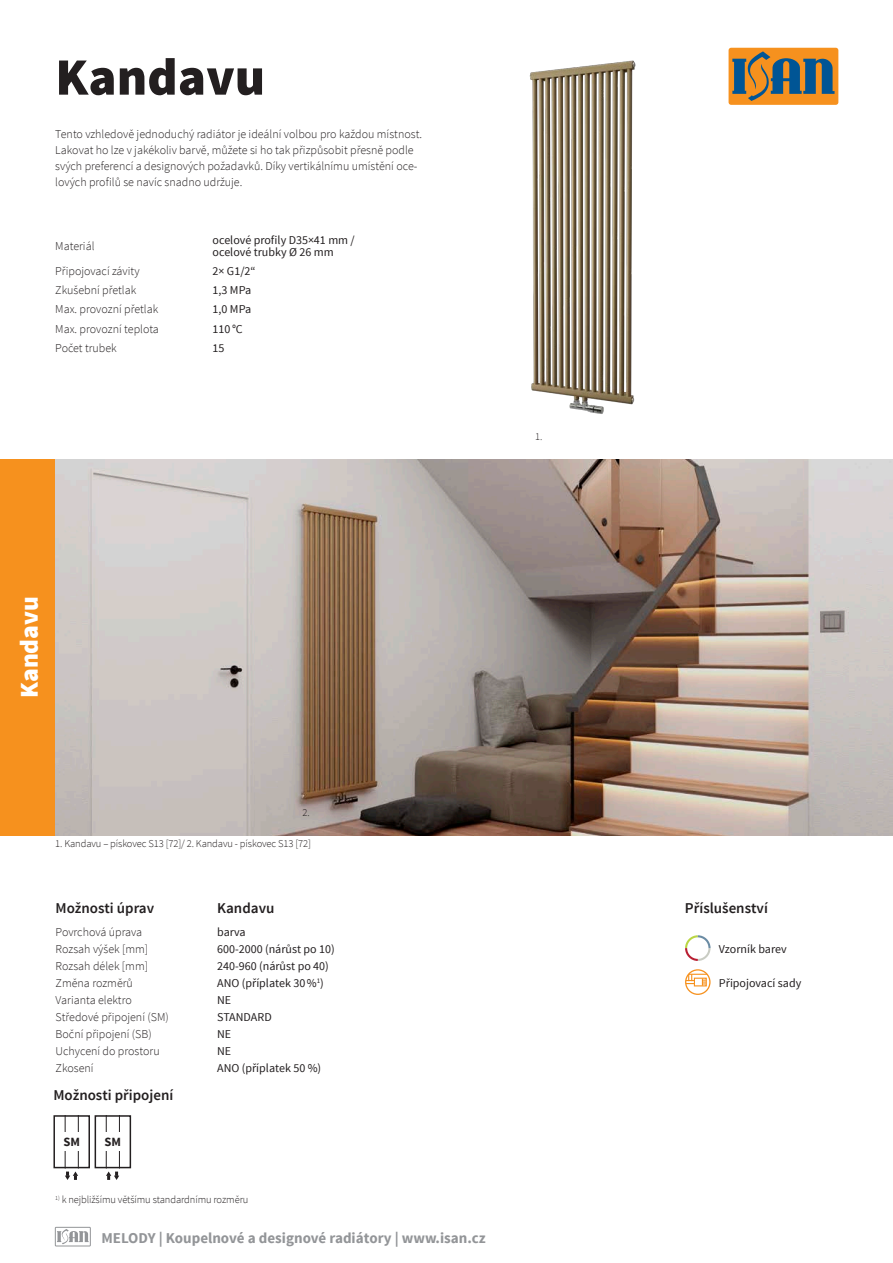
<style>
.page{position:relative;width:893px;height:1263px;background:#fff}
.page>*{position:absolute;margin:0;border:0;box-sizing:border-box;transform-origin:0 0}
.t1{font:900 52.5px "Source Sans Pro";color:#231f20}
.t2{font:900 25.5px "Source Sans Pro";color:#fff}
.t3{font:600 15px "Source Sans Pro";color:#231f20}
.t4{font:700 15px "Source Sans Pro";color:#939598}
.t5{font:700 12.6px "Source Sans Pro";color:#231f20}
.t6{font:300 12px/16.2px "Source Sans Pro";color:#231f20}
.t7{font:12px/12px "Source Sans Pro";color:#231f20}
.t8{font:300 10.5px "Source Sans Pro";letter-spacing:-.01em;color:#231f20}
</style>
<div class="page">
<div style="left:0;top:459px;width:55px;height:376px;background:#f6911e"></div>
<div style="left:55px;top:1227px;width:36px;height:19px;border:1px solid #939598"></div>
<svg style="left:57px;top:1229px;width:32px;height:15px"></svg>
<div style="left:729px;top:48px;width:109px;height:57px;background:#f6911e;border-radius:3px"></div>
<svg style="left:732px;top:51px;width:102px;height:50px"></svg>
<img style="left:55px;top:459px;width:838px;height:376px">
<img style="left:529px;top:60px;width:107px;height:354px">
<svg style="left:685px;top:935px;width:26px;height:26px"></svg>
<svg style="left:686px;top:974px;width:22px;height:12px"></svg>
<div style="left:685px;top:969px;width:26px;height:26px;border:1px solid #f6911e;border-radius:50%"></div>
<div style="left:53px;top:1115px;width:37px;height:53px;border:2px solid #231f20"></div>
<hr style="left:65px;top:1115px;width:1px;height:53px;background:#231f20">
<hr style="left:78px;top:1115px;width:1px;height:53px;background:#231f20">
<div style="left:56px;top:1132px;width:32px;height:19px;background:#fff"></div>
<svg style="left:65px;top:1171px;width:13px;height:9px"></svg>
<div style="left:95px;top:1115px;width:36px;height:53px;border:2px solid #231f20"></div>
<hr style="left:106px;top:1115px;width:1px;height:53px;background:#231f20">
<hr style="left:119px;top:1115px;width:1px;height:53px;background:#231f20">
<div style="left:97px;top:1132px;width:32px;height:19px;background:#fff"></div>
<svg style="left:106px;top:1171px;width:13px;height:9px"></svg>
<h1 class="t1" style="left:55px;top:43px;width:211px">Kandavu</h1>
<p class="t6" style="left:55px;top:126px;width:368px">Tento vzhledově jednoduchý radiátor je ideální volbou pro každou místnost.<br>Lakovat ho lze v jakékoliv barvě, můžete si ho tak přizpůsobit přesně podle svých preferencí a designových požadavků. Díky vertikálnímu umístění oce&shy;lových profilů se navíc snadno udržuje.</p>
<p class="t6" style="left:55px;top:238px;width:41px">Materiál</p>
<p class="t7" style="left:213px;top:234px;width:144px">ocelové profily D35×41 mm / ocelové trubky Ø 26 mm</p>
<p class="t6" style="left:55px;top:263px;width:86px">Připojovací závity</p>
<p class="t7" style="left:213px;top:265px;width:44px">2× G1/2“</p>
<p class="t6" style="left:55px;top:282px;width:82px">Zkušební přetlak</p>
<p class="t7" style="left:213px;top:284px;width:40px">1,3 MPa</p>
<p class="t6" style="left:55px;top:301px;width:105px">Max. provozní přetlak</p>
<p class="t7" style="left:213px;top:304px;width:40px">1,0 MPa</p>
<p class="t6" style="left:55px;top:321px;width:105px">Max. provozní teplota</p>
<p class="t7" style="left:213px;top:323px;width:32px">110 °C</p>
<p class="t6" style="left:55px;top:340px;width:63px">Počet trubek</p>
<p class="t7" style="left:213px;top:342px;width:13px">15</p>
<p class="t8" style="left:535px;top:430px;width:9px">1.</p>
<h2 class="t2" style="left:13px;top:698px;width:103px;rotate:-90deg">Kandavu</h2>
<p class="t8" style="left:303px;top:806px;width:9px">2.</p>
<p class="t8" style="left:55px;top:837px;width:257px">1. Kandavu – pískovec S13 [72]/ 2. Kandavu - pískovec S13 [72]</p>
<p class="t3" style="left:56px;top:898px;width:100px">Možnosti úprav</p>
<p class="t3" style="left:217px;top:898px;width:59px">Kandavu</p>
<p class="t3" style="left:685px;top:898px;width:84px">Příslušenství</p>
<p class="t6" style="left:56px;top:924px;width:88px">Povrchová úprava</p>
<p class="t7" style="left:217px;top:926px;width:30px">barva</p>
<p class="t6" style="left:56px;top:941px;width:94px">Rozsah výšek [mm]</p>
<p class="t7" style="left:217px;top:943px;width:119px">600-2000 (nárůst po 10)</p>
<p class="t7" style="left:719px;top:943px;width:69px">Vzorník barev</p>
<p class="t6" style="left:56px;top:958px;width:94px">Rozsah délek [mm]</p>
<p class="t7" style="left:217px;top:960px;width:113px">240-960 (nárůst po 40)</p>
<p class="t6" style="left:56px;top:975px;width:79px">Změna rozměrů</p>
<p class="t7" style="left:217px;top:977px;width:108px">ANO (příplatek 30%<sup>1</sup>)</p>
<p class="t7" style="left:719px;top:977px;width:84px">Připojovací sady</p>
<p class="t6" style="left:56px;top:992px;width:78px">Varianta elektro</p>
<p class="t7" style="left:217px;top:994px;width:16px">NE</p>
<p class="t6" style="left:56px;top:1009px;width:115px">Středové připojení (SM)</p>
<p class="t7" style="left:217px;top:1011px;width:56px">STANDARD</p>
<p class="t6" style="left:56px;top:1026px;width:98px">Boční připojení (SB)</p>
<p class="t7" style="left:217px;top:1028px;width:16px">NE</p>
<p class="t6" style="left:56px;top:1043px;width:106px">Uchycení do prostoru</p>
<p class="t7" style="left:217px;top:1045px;width:16px">NE</p>
<p class="t6" style="left:56px;top:1060px;width:40px">Zkosení</p>
<p class="t7" style="left:217px;top:1062px;width:106px">ANO (příplatek 50 %)</p>
<p class="t3" style="left:53px;top:1085px;width:121px">Možnosti připojení</p>
<p class="t5" style="left:63px;top:1134px;width:18px">SM</p>
<p class="t5" style="left:105px;top:1134px;width:18px">SM</p>
<p class="t8" style="left:55px;top:1193px;width:195px"><sup>1)</sup> k nejbližšímu většímu standardnímu rozměru</p>
<p class="t4" style="left:101px;top:1228px;width:386px">MELODY | Koupelnové a designové radiátory | www.isan.cz</p>
</div>
